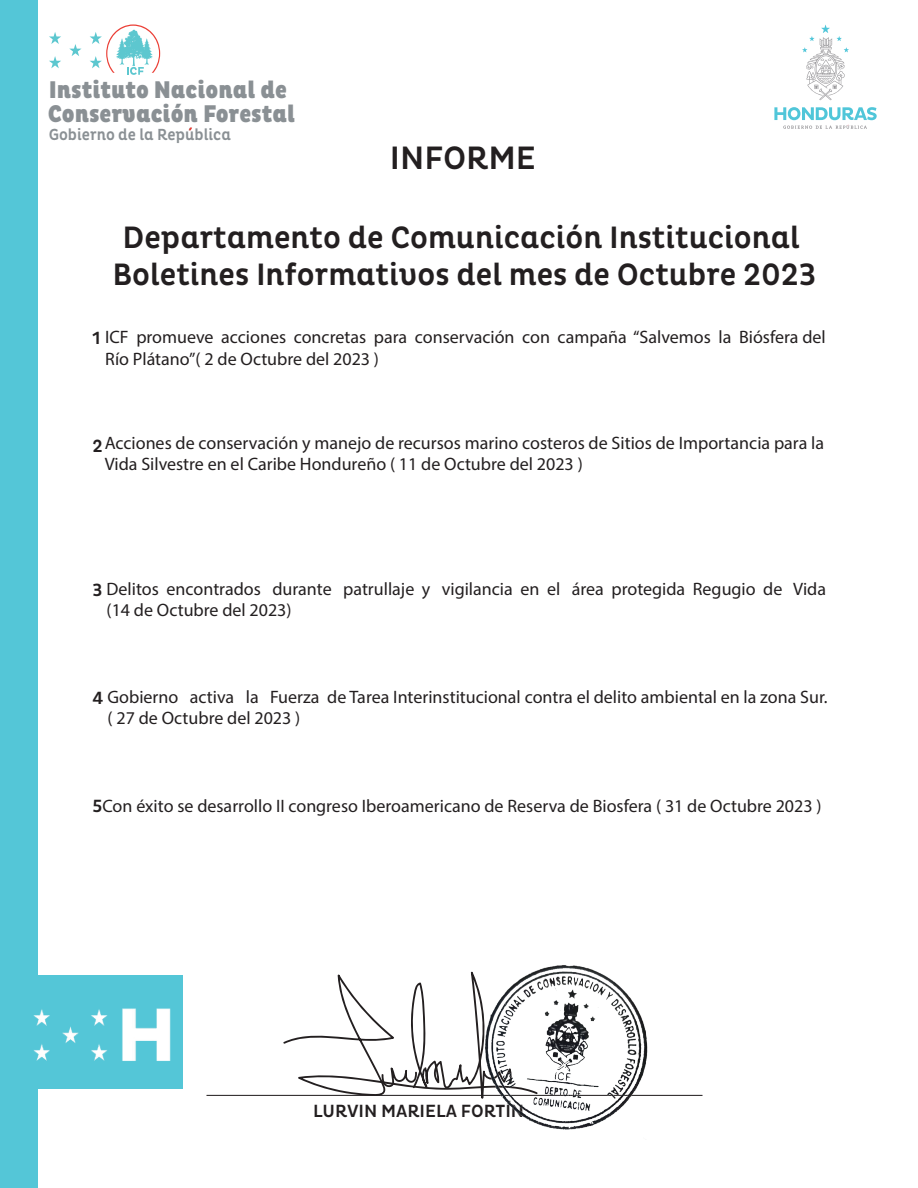
<style>
.page{position:relative;width:918px;height:1188px;background:#fff}
.page>*{position:absolute;margin:0;border:0;box-sizing:border-box;transform-origin:0 0}
.t1{font:500 33px "Pluto Cond";color:#231f20}
.t2{font:500 31.5px/36.8px "Pluto Cond";color:#231f20;text-align:center}
.t3{font:900 24.6px/24.2px "Pluto Cond";color:#8a9094;scale:.95 1}
.t4{font:18px/21.6px "Myriad Pro";color:#231f20}
.t5{font:500 18px "Pluto Cond";color:#231f20}
.t6{font:500 16.35px "Pluto Cond";color:#8a9094;scale:.95 1}
.s1{font-family:"Pluto Cond";font-weight:500}
</style>
<div class="page">
<div style="left:0;top:0;width:37px;height:1188px;background:#54c6d7"></div>
<hr style="left:207px;top:1095px;width:495px;height:1px;background:#231f20">
<svg style="left:283px;top:974px;width:185px;height:122px"></svg>
<img style="left:468px;top:965px;width:189px;height:165px">
<svg style="left:774px;top:107px;width:103px;height:22px"></svg>
<svg style="left:802px;top:25px;width:47px;height:75px"></svg>
<svg style="left:69px;top:44px;width:13px;height:12px"></svg>
<svg style="left:49px;top:56px;width:12px;height:12px"></svg>
<svg style="left:49px;top:32px;width:12px;height:12px"></svg>
<svg style="left:90px;top:24px;width:70px;height:51px"></svg>
<img style="left:33px;top:942px;width:210px;height:187px">
<h3 class="t3" style="left:48px;top:78px;width:262px">Instituto Nacional de<br>Conservación Forestal</h3>
<p class="t6" style="left:49px;top:125px;width:193px">Gobierno de la República</p>
<h1 class="t1" style="left:390px;top:139px;width:148px">INFORME</h1>
<h2 class="t2" style="left:112px;top:220px;width:705px">Departamento de Comunicación Institucional<br>Boletines Informativos del mes de Octubre 2023</h2>
<p class="t4" style="left:92px;top:326px;width:735px"><span class="s1">1</span> ICF promueve acciones concretas para conservación con campaña “Salvemos la Biósfera del</p>
<p class="t4" style="left:105px;top:347px;width:275px">Río Plátano”( 2 de Octubre del 2023 )</p>
<p class="t4" style="left:105px;top:432px;width:721px">Acciones de conservación y manejo de recursos marino costeros de Sitios de Importancia para la<br>Vida Silvestre en el Caribe Hondureño ( 11 de Octubre del 2023 )</p>
<p class="t5" style="left:92px;top:435px;width:12px">2</p>
<p class="t4" style="left:92px;top:578px;width:735px"><span class="s1">3</span> Delitos encontrados durante patrullaje y vigilancia en el área protegida Regugio de Vida</p>
<p class="t4" style="left:107px;top:599px;width:187px">(14 de Octubre del 2023)</p>
<p class="t4" style="left:92px;top:686px;width:737px"><span class="s1">4</span> Gobierno activa la Fuerza de Tarea Interinstitucional contra el delito ambiental en la zona Sur.</p>
<p class="t4" style="left:108px;top:707px;width:194px">( 27 de Octubre del 2023 )</p>
<p class="t4" style="left:92px;top:795px;width:731px"><span class="s1">5</span>Con éxito se desarrollo II congreso Iberoamericano de Reserva de Biosfera ( 31 de Octubre 2023 )</p>
<p class="t5" style="left:313px;top:1101px;width:212px">LURVIN MARIELA FORTÍN</p>
</div>
